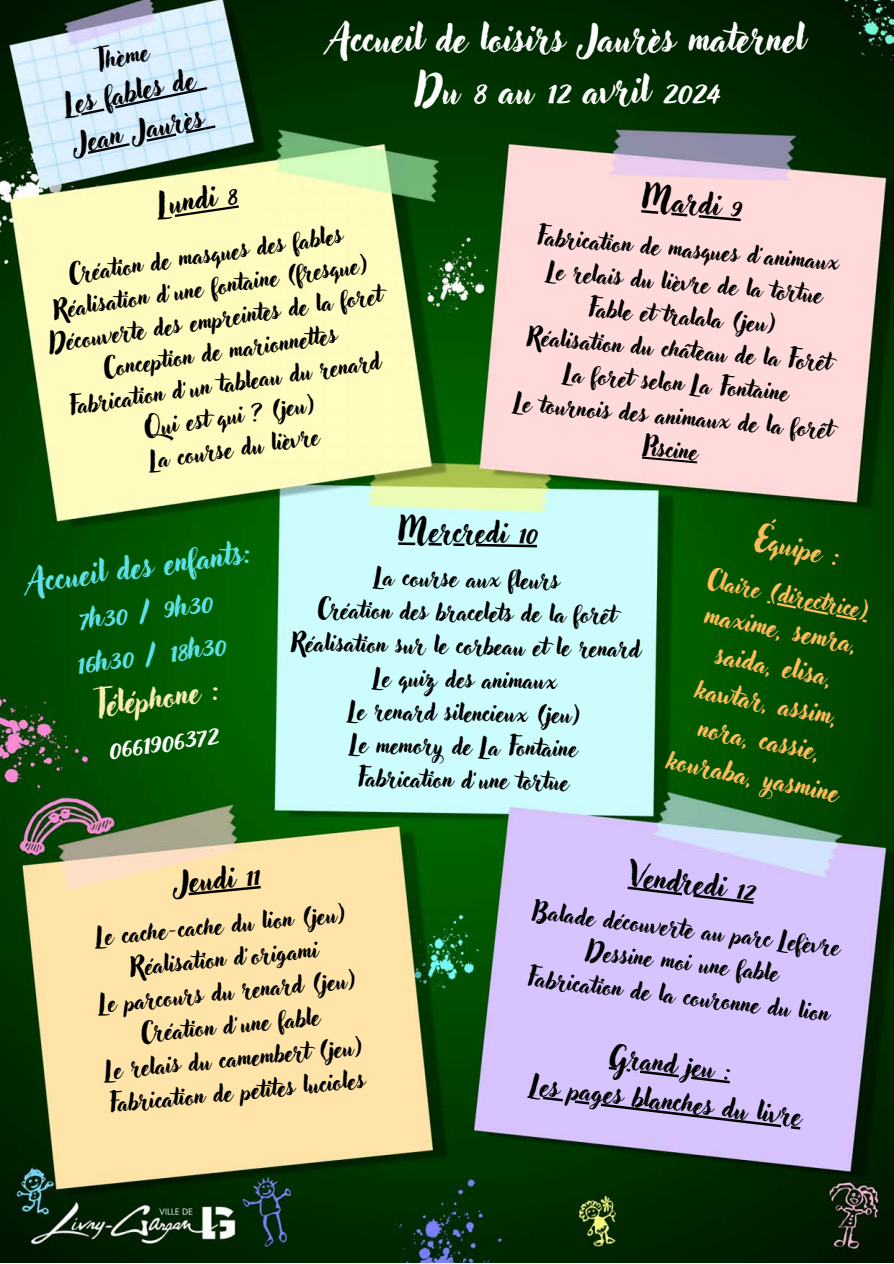
<style>
.page{position:relative;width:894px;height:1264px;background:#fff}
.page>*{position:absolute;margin:0;border:0;box-sizing:border-box;transform-origin:0 0}
.t1{font:37.5px/51.8px "Adlery Pro";color:#fff;text-align:center}
.t2{font:31.5px/43.8px "Adlery Pro";color:#5ce1e6;text-align:center}
.t3{font:30px "Adlery Pro";color:#000}
.t4{font:28.8px "Adlery Pro";color:#ffbd59}
.t5{font:28.35px "Adlery Pro";color:#000}
.t6{font:27px/37.5px "Adlery Pro";color:#ffbd59;text-align:center}
.t7{font:27px "Adlery Pro";color:#000}
.t8{font:25.35px "Adlery Pro";color:#000}
.t9{font:24px/32.5px "Adlery Pro";color:#000}
.t10{font:24px "Adlery Pro";color:#ffbd59}
.s1{color:#f9eeb1}
.s2{color:#fff}
</style>
<div class="page">
<img style="left:0;top:0;width:893px;height:1262px">
<svg style="left:641px;top:210px;width:99px;height:11px"></svg>
<svg style="left:641px;top:456px;width:56px;height:7px"></svg>
<svg style="left:627px;top:886px;width:126px;height:17px;background:#baa9dc"></svg>
<svg style="left:608px;top:1066px;width:121px;height:17px;background:#bfade2"></svg>
<svg style="left:529px;top:1095px;width:271px;height:34px;background:#c9b7ee"></svg>
<svg style="left:398px;top:542px;width:139px;height:5px"></svg>
<svg style="left:67px;top:87px;width:140px;height:31px;background:#c8deec"></svg>
<svg style="left:75px;top:125px;width:140px;height:32px;background:#c5dce9"></svg>
<svg style="left:174px;top:885px;width:87px;height:11px"></svg>
<svg style="left:160px;top:205px;width:79px;height:14px"></svg>
<svg style="left:766px;top:601px;width:100px;height:21px;background:#145307"></svg>
<p class="t8" style="left:94px;top:50px;width:55px;rotate:-12deg">Thème</p>
<p class="t5" style="left:62px;top:92px;width:134px;rotate:-12deg">Les fables de</p>
<h2 class="t5" style="left:70px;top:131px;width:135px;rotate:-12deg">Jean Jaurès</h2>
<h3 class="t1" style="left:330px;top:16px;width:476px">Accueil de loisirs Jaurès maternel<br>Du 8 au 12 avril 2024</h3>
<p class="t3" style="left:156px;top:191px;width:81px;rotate:-8deg">Lundi 8</p>
<p class="t9" style="left:67px;top:260px;width:278px;rotate:-8deg">Création de masques des fables</p>
<h2 class="t9" style="left:51px;top:295px;width:319px;rotate:-8deg">Réalisation d’une fontaine (fresque)</h2>
<p class="t9" style="left:47px;top:328px;width:337px;rotate:-8deg">Découverte des empreintes de la foret</p>
<p class="t9" style="left:101px;top:354px;width:237px;rotate:-8deg">Conception de marionnettes</p>
<p class="t9" style="left:67px;top:391px;width:316px;rotate:-8deg">Fabrication d’un tableau du renard</p>
<h3 class="t9" style="left:142px;top:414px;width:173px;rotate:-8deg">Qui est qui ? (jeu)<br>La course du lièvre</h3>
<h2 class="t3" style="left:643px;top:185px;width:101px;rotate:5deg">Mardi 9</h2>
<p class="t9" style="left:538px;top:222px;width:304px;rotate:5deg">Fabrication de masques d’animaux</p>
<p class="t9" style="left:548px;top:256px;width:277px;rotate:5deg">Le relais du lièvre de la tortue</p>
<p class="t9" style="left:589px;top:294px;width:189px;rotate:5deg">Fable et tralala (jeu)</p>
<p class="t9" style="left:528px;top:322px;width:306px;rotate:5deg">Réalisation du château de la Forêt</p>
<p class="t9" style="left:565px;top:359px;width:227px;rotate:5deg">La foret selon La Fontaine</p>
<p class="t9" style="left:515px;top:388px;width:320px;rotate:5deg">Le tournois des animaux de la forêt</p>
<p class="t9" style="left:644px;top:433px;width:57px;rotate:5deg">Piscine</p>
<h1 class="t2" style="left:25px;top:563px;width:226px;rotate:-8deg">Accueil des enfants:<br>7h30 / 9h30<br>16h30 / 18h30<br><span class="s1">Téléphone :<br></span><span class="s2">0661906372</span></h1>
<p class="t3" style="left:398px;top:517px;width:140px;rotate:1deg">Mercredi 10</p>
<p class="t9" style="left:375px;top:563px;width:186px;rotate:1deg">La course aux fleurs</p>
<h2 class="t9" style="left:317px;top:595px;width:299px;rotate:1deg">Création des bracelets de la forêt</h2>
<p class="t9" style="left:291px;top:628px;width:350px;rotate:1deg">Réalisation sur le corbeau et le renard</p>
<p class="t9" style="left:374px;top:663px;width:184px;rotate:1deg">Le quiz des animaux</p>
<p class="t9" style="left:349px;top:696px;width:233px;rotate:1deg">Le renard silencieux (jeu)</p>
<p class="t9" style="left:350px;top:730px;width:228px;rotate:1deg">Le memory de La Fontaine</p>
<p class="t9" style="left:358px;top:763px;width:213px;rotate:1deg">Fabrication d’une tortue</p>
<p class="t4" style="left:758px;top:526px;width:87px;rotate:11deg">Équipe :</p>
<p class="t10" style="left:710px;top:568px;width:165px;rotate:11deg">Claire (directrice)</p>
<p class="t6" style="left:698px;top:596px;width:176px;rotate:11deg">maxime, semra, saida, elisa, kawtar, assim, nora, cassie, kouraba, yasmine</p>
<h3 class="t3" style="left:171px;top:869px;width:88px;rotate:-6deg">Jeudi 11</h3>
<h2 class="t9" style="left:94px;top:923px;width:252px;rotate:-6deg">Le cache-cache du lion (jeu)</h2>
<h2 class="t9" style="left:129px;top:953px;width:190px;rotate:-6deg">Réalisation d’origami</h2>
<p class="t9" style="left:97px;top:991px;width:259px;rotate:-6deg">Le parcours du renard (jeu)</p>
<p class="t9" style="left:140px;top:1020px;width:181px;rotate:-6deg">Création d’une fable</p>
<p class="t9" style="left:104px;top:1057px;width:260px;rotate:-6deg">Le relais du camembert (jeu)</p>
<p class="t9" style="left:108px;top:1091px;width:258px;rotate:-6deg">Fabrication de petites lucioles</p>
<h2 class="t3" style="left:630px;top:861px;width:128px;rotate:7deg">Vendredi 12</h2>
<p class="t9" style="left:535px;top:895px;width:310px;rotate:7deg">Balade découverte au parc Lefèvre</p>
<p class="t9" style="left:588px;top:936px;width:195px;rotate:7deg">Dessine moi une fable</p>
<p class="t9" style="left:529px;top:962px;width:305px;rotate:7deg">Fabrication de la couronne du lion</p>
<p class="t7" style="left:611px;top:1043px;width:123px;rotate:7deg">Grand jeu :</p>
<p class="t7" style="left:532px;top:1071px;width:274px;rotate:7deg">Les pages blanches du livre</p>
</div>
